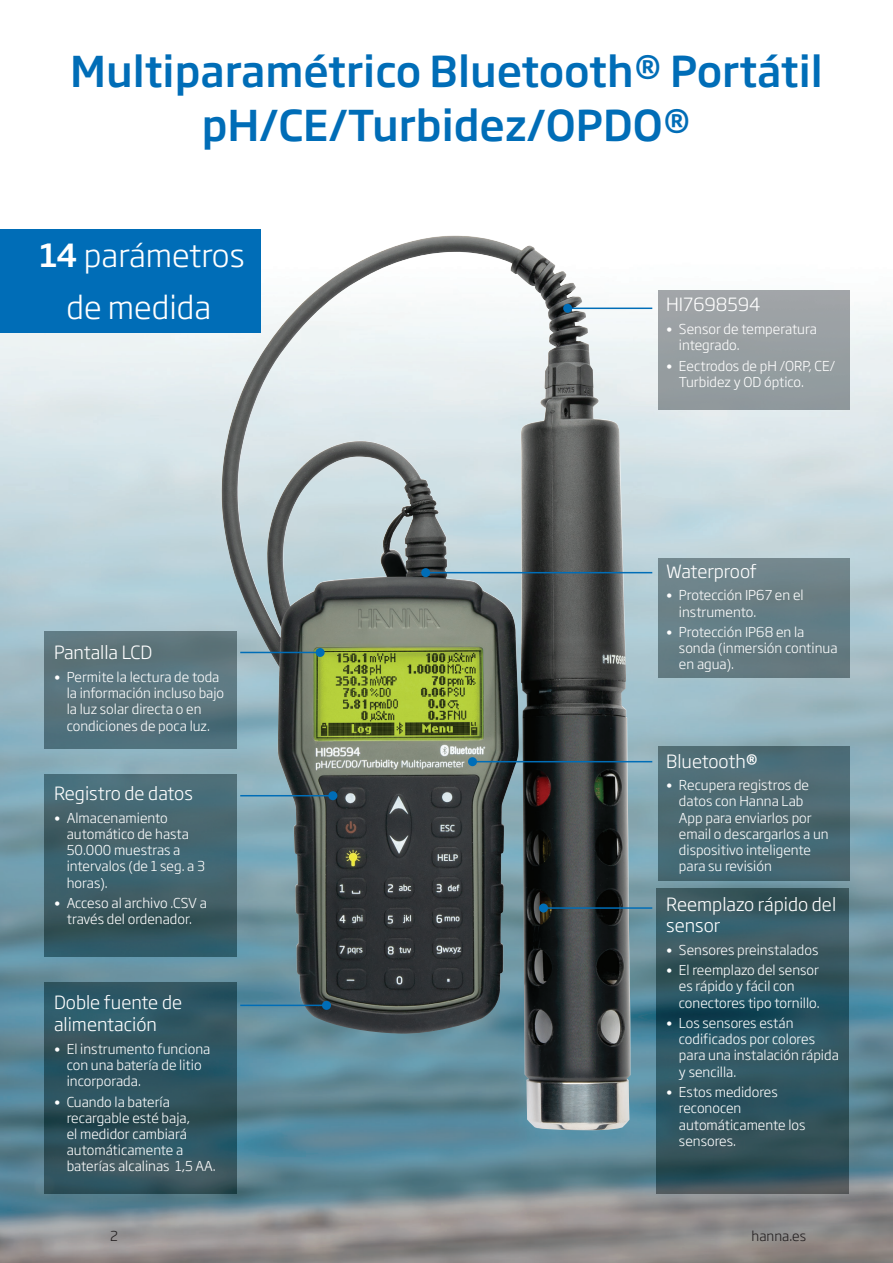
<style>
.page{position:relative;width:893px;height:1263px;background:#fff}
.page>*{position:absolute;margin:0;border:0;box-sizing:border-box;transform-origin:0 0}
.t1{font:500 42px/54px "Soho Gothic Pro";color:#006db7;text-align:center}
.t2{font:300 31.5px/52.7px "Soho Gothic Pro";color:#fff;text-align:center}
.t3{font:300 18px/21.6px "Soho Gothic Pro";color:#fff}
.t4{font:300 13.5px/16.2px "Soho Gothic Pro";color:#fff}
.t5{font:300 13.5px "Soho Gothic Pro";color:#231f20}
.s1{font-weight:500}
.s2{font-weight:400;font-size:12px}
</style>
<div class="page">
<img style="left:0;top:229px;width:893px;height:1034px">
<img style="left:220px;top:249px;width:336px;height:831px">
<div style="left:0;top:230px;width:261px;height:103px;background:#006db7"></div>
<hr style="left:568px;top:308px;width:84px;height:1px;background:#006db7">
<div style="left:563px;top:304px;width:9px;height:9px;background:#006db7;border-radius:50%"></div>
<hr style="left:426px;top:572px;width:226px;height:1px;background:#006db7">
<div style="left:421px;top:568px;width:9px;height:9px;background:#006db7;border-radius:50%"></div>
<hr style="left:472px;top:761px;width:180px;height:1px;background:#006db7">
<div style="left:468px;top:757px;width:9px;height:9px;background:#006db7;border-radius:50%"></div>
<hr style="left:543px;top:907px;width:109px;height:2px;background:#006db7">
<div style="left:539px;top:903px;width:9px;height:9px;background:#006db7;border-radius:50%"></div>
<img style="left:657px;top:888px;width:191px;height:305px">
<img style="left:658px;top:746px;width:192px;height:134px">
<img style="left:658px;top:558px;width:192px;height:119px">
<img style="left:658px;top:291px;width:192px;height:119px">
<hr style="left:240px;top:652px;width:80px;height:1px;background:#006db7">
<div style="left:316px;top:648px;width:9px;height:9px;background:#006db7;border-radius:50%"></div>
<img style="left:45px;top:631px;width:191px;height:118px">
<hr style="left:240px;top:795px;width:93px;height:1px;background:#006db7">
<div style="left:328px;top:791px;width:9px;height:9px;background:#006db7;border-radius:50%"></div>
<img style="left:45px;top:775px;width:191px;height:182px">
<hr style="left:240px;top:1004px;width:86px;height:2px;background:#006db7">
<div style="left:322px;top:1001px;width:9px;height:9px;background:#006db7;border-radius:50%"></div>
<img style="left:45px;top:983px;width:191px;height:210px">
<h1 class="t1" style="left:70px;top:42px;width:754px">Multiparamétrico Bluetooth® Portátil pH/CE/Turbidez/OPDO®</h1>
<h2 class="t2" style="left:39px;top:227px;width:207px"><span class="s1">14</span> parámetros de medida</h2>
<h3 class="t3" style="left:54px;top:641px;width:100px">Pantalla LCD</h3>
<p class="t4" style="left:67px;top:668px;width:159px;text-indent:-13px"><span class="s2">•</span> Permite la lectura de toda la información incluso bajo la luz solar directa o en condiciones de poca luz.</p>
<h3 class="t3" style="left:54px;top:782px;width:140px">Registro de datos</h3>
<p class="t4" style="left:67px;top:809px;width:140px;text-indent:-13px"><span class="s2">•</span> Almacenamiento automático de hasta<br>50.000 muestras a intervalos (de 1 seg. a 3 horas).</p>
<p class="t4" style="left:54px;top:894px;width:154px;text-align:center"><span class="s2">•</span> Acceso al archivo .CSV a través del ordenador.</p>
<h3 class="t3" style="left:54px;top:991px;width:130px">Doble fuente de alimentación</h3>
<p class="t4" style="left:67px;top:1040px;width:145px;text-indent:-13px"><span class="s2">•</span> El instrumento funciona con una batería de litio incorporada.</p>
<p class="t4" style="left:67px;top:1092px;width:151px;text-indent:-13px"><span class="s2">•</span> Cuando la batería recargable esté baja,<br>el medidor cambiará automáticamente a baterías alcalinas 1,5 AA.</p>
<h3 class="t3" style="left:666px;top:293px;width:96px">HI7698594</h3>
<p class="t4" style="left:679px;top:320px;width:139px;text-indent:-13px"><span class="s2">•</span> Sensor de temperatura integrado.</p>
<p class="t4" style="left:679px;top:357px;width:158px;text-indent:-13px"><span class="s2">•</span> Eectrodos de pH /ORP, CE/<br>Turbidez y OD óptico.</p>
<h3 class="t3" style="left:666px;top:559px;width:92px">Waterproof</h3>
<p class="t4" style="left:679px;top:586px;width:126px;text-indent:-13px"><span class="s2">•</span> Protección IP67 en el instrumento.</p>
<p class="t4" style="left:679px;top:623px;width:160px;text-indent:-13px"><span class="s2">•</span> Protección IP68 en la sonda (inmersión continua en agua).</p>
<h3 class="t3" style="left:666px;top:749px;width:93px">Bluetooth<span class="s1">®</span></h3>
<p class="t4" style="left:679px;top:776px;width:151px;text-indent:-13px"><span class="s2">•</span> Recupera registros de datos con Hanna Lab<br>App para enviarlos por email o descargarlos a un dispositivo inteligente para su revisión</p>
<h3 class="t3" style="left:666px;top:892px;width:171px">Reemplazo rápido del sensor</h3>
<p class="t4" style="left:666px;top:941px;width:154px"><span class="s2">•</span> Sensores preinstalados</p>
<p class="t4" style="left:679px;top:961px;width:142px;text-indent:-13px"><span class="s2">•</span> El reemplazo del sensor es rápido y fácil con conectores tipo tornillo.</p>
<p class="t4" style="left:679px;top:1014px;width:161px;text-indent:-13px"><span class="s2">•</span> Los sensores están codificados por colores para una instalación rápida y sencilla.</p>
<p class="t4" style="left:679px;top:1083px;width:128px;text-indent:-13px"><span class="s2">•</span> Estos medidores reconocen automáticamente los sensores.</p>
<p class="t5" style="left:110px;top:1226px;width:9px">2</p>
<p class="t5" style="left:752px;top:1226px;width:56px">hanna.es</p>
</div>
